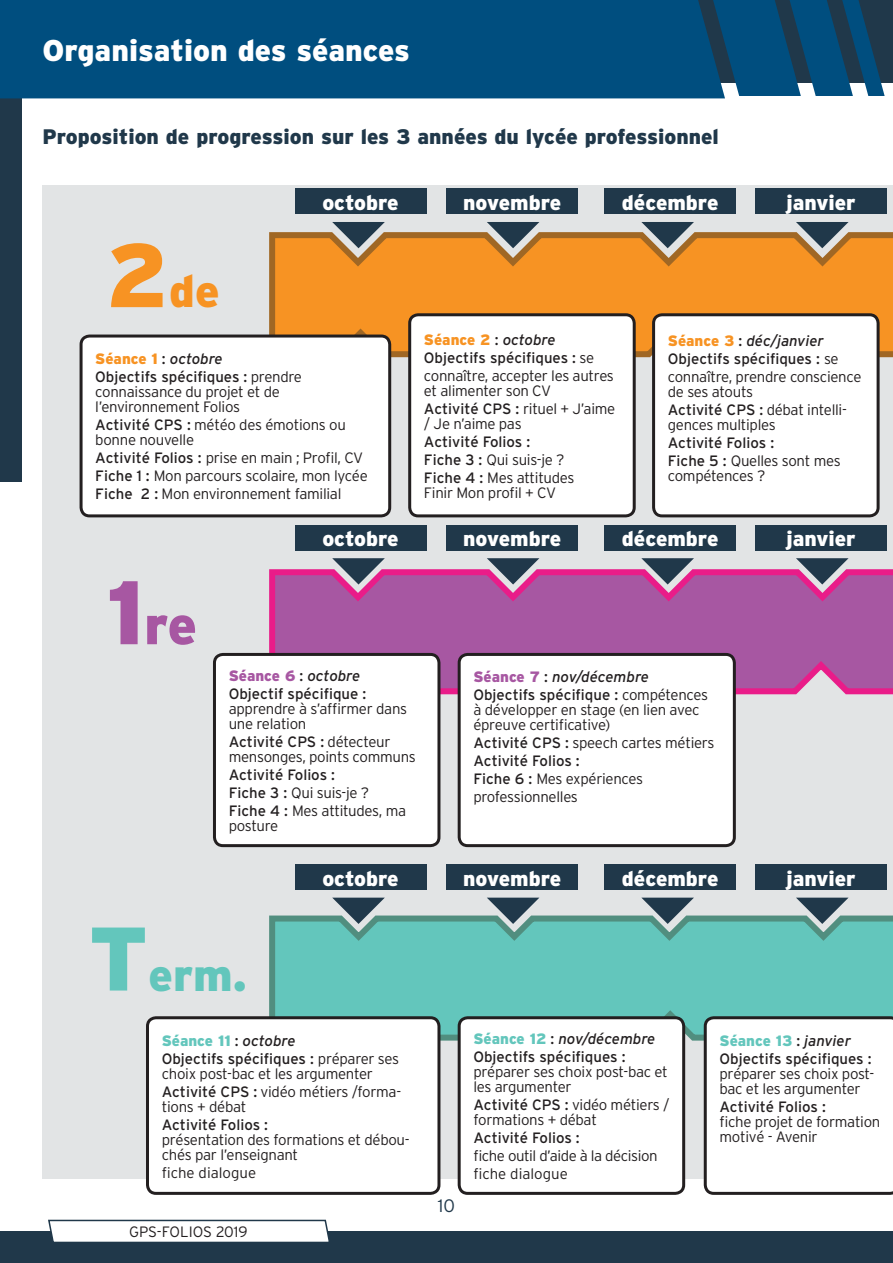
<style>
.page{position:relative;width:893px;height:1263px;background:#fff}
.page>*{position:absolute;margin:0;border:0;box-sizing:border-box;transform-origin:0 0}
.t1{font:900 54px "Interstate";color:#a757a2}
.t2{font:900 45px "Interstate";color:#63c6bc}
.t3{font:900 45px "Interstate";color:#f79323}
.t4{font:900 30px "Interstate";color:#fff}
.t5{font:900 21px "Interstate";color:#fff}
.t6{font:900 21px "Interstate";color:#20384a}
.t7{font:300 18px "Interstate";color:#20384a}
.t8{font:300 15px/18px "Interstate";letter-spacing:-.02em;color:#231f20}
.t9{font:15px/18px "Interstate";color:#231f20}
.t10{font:300 15px "Interstate";color:#231f20}
.s1{font-size:90px}
.s2{font-weight:900;color:#f79323}
.s3{font-style:italic}
.s4{font-weight:300}
.s5{font-weight:400}
.s6{font-weight:400;font-style:italic}
.s7{font-weight:900;color:#a757a2}
.s8{font-weight:900;color:#63c6bc}
</style>
<div class="page">
<div style="left:0;top:1231px;width:893px;height:32px;background:#20384a"></div>
<svg style="left:48px;top:1219px;width:281px;height:23px"></svg>
<div style="left:43px;top:185px;width:850px;height:994px;background:#e2e4e5"></div>
<svg style="left:266px;top:569px;width:627px;height:128px;background:#ae56a1"></svg>
<svg style="left:487px;top:222px;width:52px;height:7px"></svg>
<svg style="left:487px;top:558px;width:52px;height:26px"></svg>
<svg style="left:487px;top:898px;width:52px;height:14px"></svg>
<svg style="left:332px;top:222px;width:53px;height:7px"></svg>
<svg style="left:332px;top:558px;width:53px;height:26px"></svg>
<svg style="left:332px;top:898px;width:53px;height:14px"></svg>
<svg style="left:641px;top:222px;width:53px;height:7px"></svg>
<svg style="left:641px;top:558px;width:53px;height:26px"></svg>
<svg style="left:642px;top:898px;width:52px;height:14px"></svg>
<svg style="left:796px;top:222px;width:53px;height:7px"></svg>
<svg style="left:796px;top:558px;width:53px;height:26px"></svg>
<svg style="left:796px;top:898px;width:52px;height:14px"></svg>
<div style="left:447px;top:189px;width:131px;height:25px;background:#20384a"></div>
<div style="left:447px;top:525px;width:131px;height:26px;background:#20384a"></div>
<div style="left:447px;top:864px;width:131px;height:26px;background:#20384a"></div>
<div style="left:295px;top:189px;width:131px;height:25px;background:#20384a"></div>
<div style="left:295px;top:525px;width:131px;height:26px;background:#20384a"></div>
<div style="left:295px;top:864px;width:131px;height:26px;background:#20384a"></div>
<div style="left:605px;top:189px;width:131px;height:25px;background:#20384a"></div>
<div style="left:605px;top:525px;width:131px;height:26px;background:#20384a"></div>
<div style="left:605px;top:864px;width:131px;height:26px;background:#20384a"></div>
<div style="left:755px;top:189px;width:132px;height:25px;background:#20384a"></div>
<div style="left:755px;top:525px;width:132px;height:26px;background:#20384a"></div>
<div style="left:755px;top:864px;width:132px;height:26px;background:#20384a"></div>
<div style="left:214px;top:654px;width:225px;height:192px;background:#fff;border-radius:9px"></div>
<div style="left:213px;top:653px;width:227px;height:194px;border:3px solid #231f20;border-radius:9px"></div>
<div style="left:459px;top:654px;width:275px;height:192px;background:#fff;border-radius:9px"></div>
<div style="left:458px;top:653px;width:278px;height:194px;border:3px solid #231f20;border-radius:9px"></div>
<svg style="left:269px;top:912px;width:624px;height:131px;background:#66c1b7"></svg>
<svg style="left:269px;top:229px;width:624px;height:131px;background:#e8912f"></svg>
<div style="left:410px;top:315px;width:224px;height:201px;background:#fff;border-radius:9px"></div>
<div style="left:408px;top:313px;width:228px;height:204px;border:3px solid #231f20;border-radius:9px"></div>
<div style="left:147px;top:1018px;width:292px;height:175px;background:#fff;border-radius:9px"></div>
<div style="left:146px;top:1016px;width:294px;height:179px;border:3px solid #231f20;border-radius:9px"></div>
<div style="left:459px;top:1018px;width:225px;height:175px;background:#fff;border-radius:9px"></div>
<div style="left:458px;top:1016px;width:227px;height:179px;border:3px solid #231f20;border-radius:9px"></div>
<svg style="left:704px;top:1014px;width:189px;height:181px;background:#f2f3f3"></svg>
<div style="left:81px;top:336px;width:309px;height:180px;background:#fff;border-radius:9px"></div>
<div style="left:80px;top:334px;width:311px;height:183px;border:3px solid #231f20;border-radius:9px"></div>
<div style="left:654px;top:315px;width:224px;height:201px;background:#fff;border-radius:9px"></div>
<div style="left:652px;top:313px;width:228px;height:204px;border:3px solid #231f20;border-radius:9px"></div>
<div style="left:0;top:0;width:21px;height:481px;background:#20384a"></div>
<div style="left:0;top:0;width:725px;height:98px;background:#004e7f"></div>
<svg style="left:713px;top:0;width:172px;height:96px;background:#114e74"></svg>
<h3 class="t4" style="left:43px;top:39px;width:369px">Organisation des séances</h3>
<h3 class="t6" style="left:43px;top:129px;width:678px">Proposition de progression sur les 3 années du lycée professionnel</h3>
<h2 class="t3" style="left:106px;top:274px;width:115px"><span class="s1">2</span>de</h2>
<h3 class="t5" style="left:322px;top:195px;width:78px">octobre</h3>
<h3 class="t5" style="left:463px;top:195px;width:100px">novembre</h3>
<h3 class="t5" style="left:622px;top:195px;width:98px">décembre</h3>
<h3 class="t5" style="left:786px;top:195px;width:71px">janvier</h3>
<p class="t9" style="left:95px;top:351px;width:208px"><span class="s2">Séance 1</span> : <span class="s3">octobre<br></span>Objectifs spécifiques : <span class="s4">prendre</span></p>
<p class="t8" style="left:95px;top:386px;width:186px;line-height:15px">connaissance du projet et de l’environnement Folios</p>
<p class="t8" style="left:95px;top:419px;width:252px;line-height:15px"><span class="s5">Activité CPS :</span> météo des émotions ou bonne nouvelle</p>
<p class="t8" style="left:95px;top:450px;width:274px"><span class="s5">Activité Folios :</span> prise en main ; Profil, CV<br><span class="s5">Fiche 1 :</span> Mon parcours scolaire, mon lycée<br><span class="s5">Fiche 2 :</span> Mon environnement familial</p>
<h3 class="t5" style="left:322px;top:531px;width:78px">octobre</h3>
<p class="t8" style="left:424px;top:332px;width:192px"><span class="s2">Séance 2</span> <span class="s5">:</span> <span class="s6">octobre<br></span><span class="s5">Objectifs spécifiques :</span> se connaître, accepter les autres</p>
<p class="t8" style="left:424px;top:383px;width:193px">et alimenter son CV<br><span class="s5">Activité CPS :</span> rituel + J’aime</p>
<p class="t8" style="left:424px;top:416px;width:99px">/ Je n’aime pas</p>
<p class="t9" style="left:424px;top:434px;width:152px">Activité Folios :<br>Fiche 3 : <span class="s4">Qui suis-je ?<br></span>Fiche 4 : <span class="s4">Mes attitudes</span></p>
<p class="t8" style="left:424px;top:485px;width:134px">Finir Mon profil + CV</p>
<p class="t8" style="left:668px;top:333px;width:195px"><span class="s2">Séance 3</span> <span class="s5">:</span> <span class="s6">déc/janvier<br></span><span class="s5">Objectifs spécifiques :</span> se connaître, prendre conscience</p>
<p class="t8" style="left:668px;top:384px;width:181px">de ses atouts<br><span class="s5">Activité CPS :</span> débat intelli-</p>
<p class="t8" style="left:668px;top:417px;width:109px">gences multiples</p>
<p class="t9" style="left:668px;top:435px;width:174px">Activité Folios :<br>Fiche 5 : <span class="s4">Quelles sont mes</span></p>
<p class="t8" style="left:668px;top:468px;width:99px">compétences ?</p>
<h3 class="t5" style="left:463px;top:531px;width:100px">novembre</h3>
<h3 class="t5" style="left:622px;top:531px;width:98px">décembre</h3>
<h3 class="t5" style="left:786px;top:531px;width:71px">janvier</h3>
<h1 class="t1" style="left:106px;top:605px;width:92px"><span class="s1">1</span>re</h1>
<p class="t9" style="left:229px;top:668px;width:139px"><span class="s7">Séance 6</span> : <span class="s3">octobre<br></span>Objectif spécifique :</p>
<p class="t8" style="left:229px;top:702px;width:180px;line-height:15px">apprendre à s’affirmer dans une relation</p>
<p class="t8" style="left:229px;top:735px;width:189px;line-height:15px"><span class="s5">Activité CPS :</span> détecteur mensonges, points communs</p>
<p class="t9" style="left:229px;top:767px;width:179px">Activité Folios :<br>Fiche 3 : <span class="s4">Qui suis-je ?<br></span>Fiche 4 : <span class="s4">Mes attitudes, ma</span></p>
<p class="t8" style="left:229px;top:818px;width:51px">posture</p>
<p class="t9" style="left:473px;top:669px;width:236px"><span class="s7">Séance 7</span> : <span class="s3">nov/décembre<br></span>Objectifs spécifique : <span class="s4">compétences</span></p>
<p class="t8" style="left:473px;top:704px;width:228px;line-height:15px">à développer en stage (en lien avec épreuve certificative)</p>
<p class="t8" style="left:473px;top:735px;width:243px"><span class="s5">Activité CPS :</span> speech cartes métiers<br><span class="s5">Activité Folios :<br>Fiche 6 :</span> Mes expériences professionnelles</p>
<h3 class="t5" style="left:322px;top:870px;width:78px">octobre</h3>
<h3 class="t5" style="left:463px;top:870px;width:100px">novembre</h3>
<h3 class="t5" style="left:622px;top:870px;width:98px">décembre</h3>
<h3 class="t5" style="left:786px;top:870px;width:71px">janvier</h3>
<h2 class="t2" style="left:88px;top:958px;width:160px"><span class="s1">T</span>erm.</h2>
<p class="t9" style="left:162px;top:1032px;width:239px"><span class="s8">Séance 11</span> : <span class="s3">octobre<br></span>Objectifs spécifiques : <span class="s4">préparer ses</span></p>
<p class="t8" style="left:162px;top:1065px;width:241px">choix post-bac et les argumenter<br><span class="s5">Activité CPS :</span> vidéo métiers /forma-</p>
<p class="t8" style="left:162px;top:1098px;width:86px">tions + débat</p>
<p class="t9" style="left:162px;top:1116px;width:108px">Activité Folios :</p>
<p class="t8" style="left:162px;top:1133px;width:249px;line-height:15px">présentation des formations et débou&shy;chés par l’enseignant</p>
<p class="t10" style="left:162px;top:1166px;width:96px">fiche dialogue</p>
<p class="t10" style="left:129px;top:1226px;width:120px">GPS-FOLIOS 2019</p>
<p class="t7" style="left:438px;top:1199px;width:19px">10</p>
<p class="t9" style="left:473px;top:1031px;width:184px"><span class="s8">Séance 12</span> : <span class="s3">nov/décembre<br></span>Objectifs spécifiques :</p>
<p class="t8" style="left:473px;top:1065px;width:196px;line-height:15px">préparer ses choix post-bac et les argumenter</p>
<p class="t8" style="left:473px;top:1098px;width:197px;line-height:15px"><span class="s5">Activité CPS :</span> vidéo métiers / formations + débat</p>
<p class="t9" style="left:473px;top:1130px;width:108px">Activité Folios :</p>
<p class="t8" style="left:473px;top:1148px;width:186px">fiche outil d’aide à la décision fiche dialogue</p>
<p class="t9" style="left:719px;top:1032px;width:154px"><span class="s8">Séance 13</span> : <span class="s3">janvier<br></span>Objectifs spécifiques :</p>
<p class="t8" style="left:719px;top:1067px;width:156px;line-height:15px">préparer ses choix post&shy;bac et les argumenter</p>
<p class="t9" style="left:719px;top:1098px;width:108px">Activité Folios :</p>
<p class="t8" style="left:719px;top:1115px;width:162px;line-height:15px">fiche projet de formation motivé - Avenir</p>
</div>
